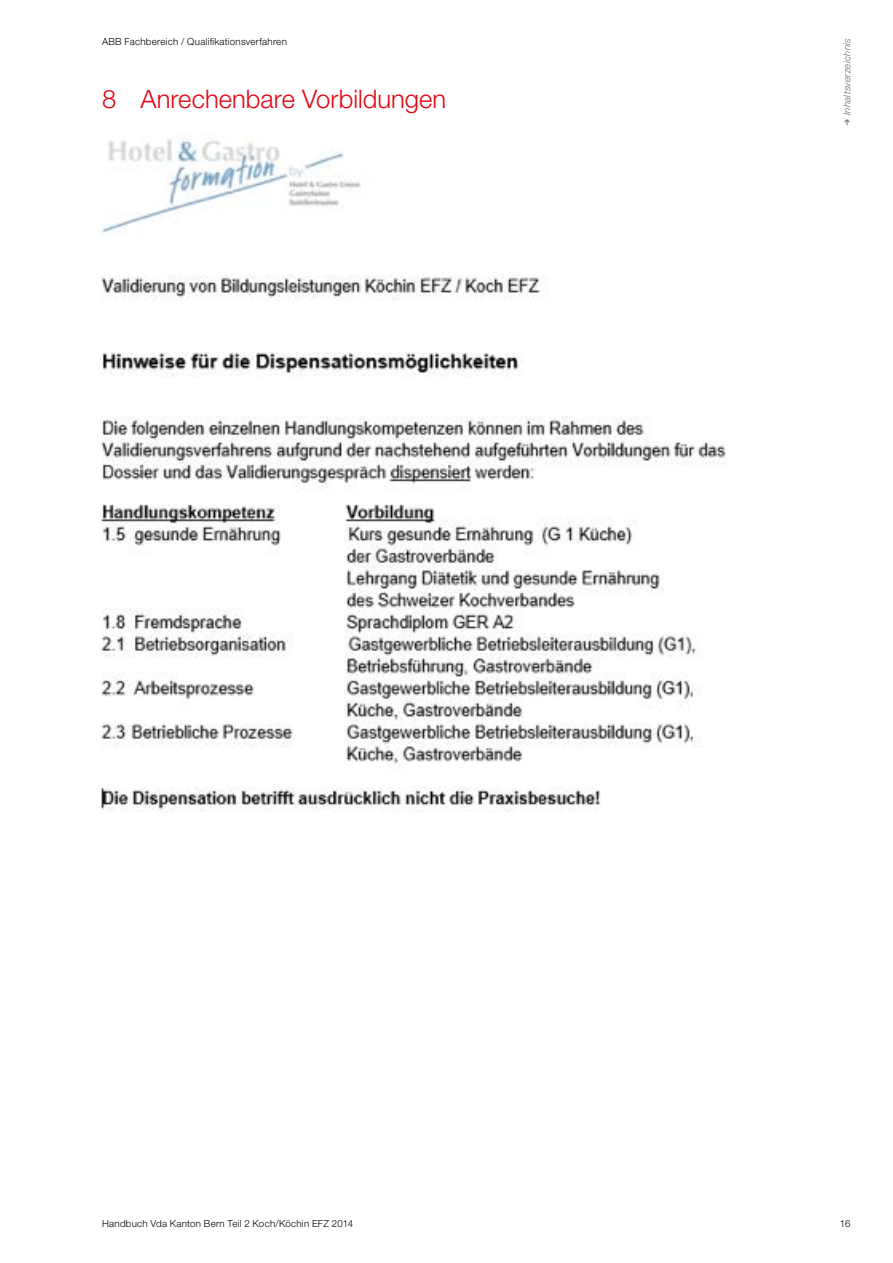
<style>
.page{position:relative;width:893px;height:1263px;background:#fff}
.page>*{position:absolute;margin:0;border:0;box-sizing:border-box;transform-origin:0 0}
.t1{font:300 25.5px "Helvetica Neue LT Std";color:#e30613}
.t2{font:300 9.75px "Helvetica Neue LT Std";letter-spacing:.025em;color:#000}
.t3{font:italic 300 9.75px "Helvetica Neue LT Std";letter-spacing:.015em;color:#706f6f}
</style>
<div class="page">
<img style="left:101px;top:135px;width:626px;height:677px">
<p class="t2" style="left:102px;top:36px;width:186px">ABB Fachbereich / Qualifikationsverfahren</p>
<h1 class="t1" style="left:102px;top:84px;width:346px">8 Anrechenbare Vorbildungen</h1>
<p class="t3" style="left:841px;top:115px;width:79px;rotate:-90deg">Inhaltsverzeichnis</p>
<p class="t2" style="left:102px;top:1218px;width:253px">Handbuch Vda Kanton Bern Teil 2 Koch/Köchin EFZ 2014</p>
<p class="t2" style="left:840px;top:1218px;width:12px">16</p>
</div>
